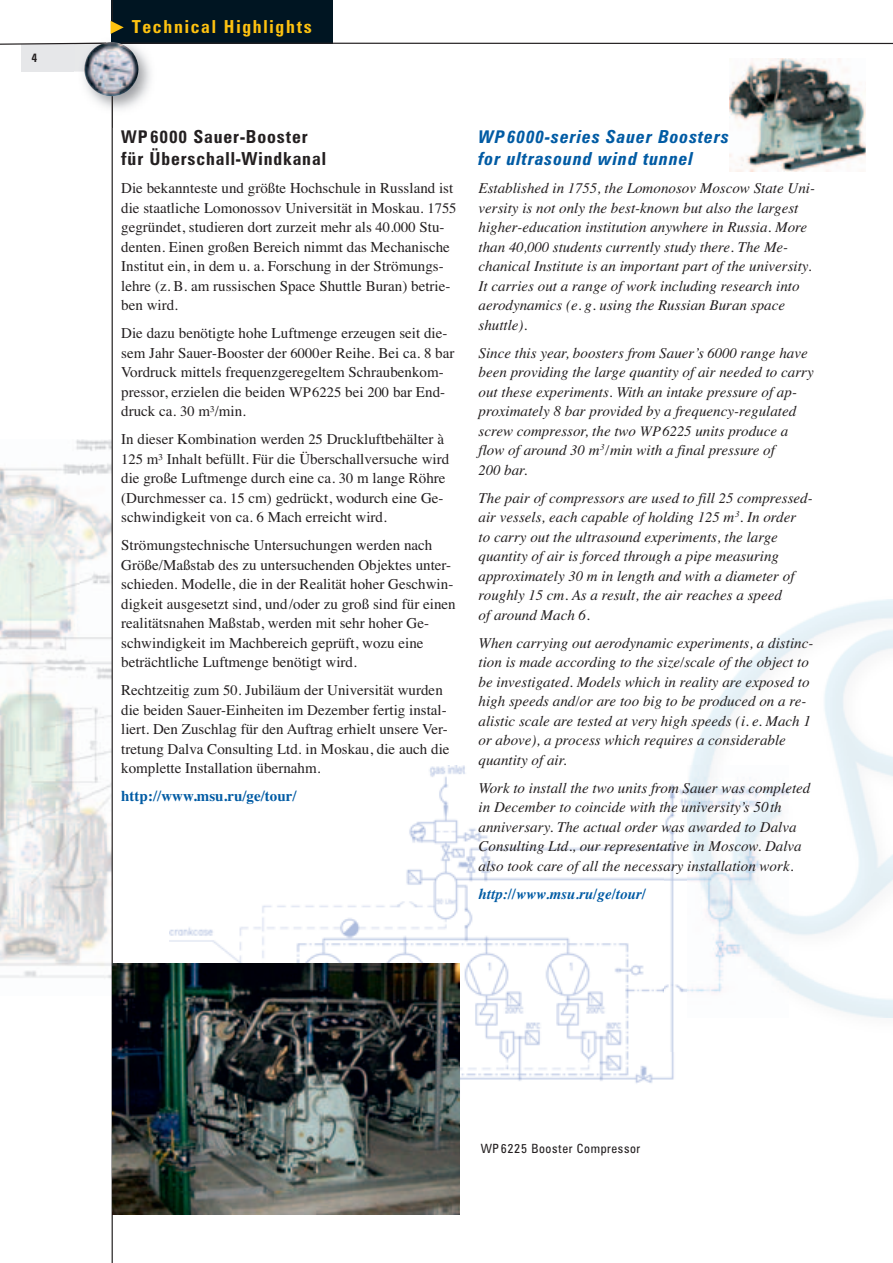
<style>
.page{position:relative;width:893px;height:1263px;background:#fff}
.page>*{position:absolute;margin:0;border:0;box-sizing:border-box;transform-origin:0 0}
.t1{font:italic 700 condensed 18px/22.5px "Zurich BT";letter-spacing:.05em;color:#015ba4}
.t2{font:700 condensed 18px/22.5px "Zurich BT";letter-spacing:.05em;color:#231f20}
.t3{font:700 condensed 18px "Zurich BT";letter-spacing:.1em;color:#fec210}
.t4{font:italic 15px/19.5px "Times";color:#231f20}
.t5{font:15px/19.5px "Times";color:#231f20}
.t6{font:italic 700 15px "Times";color:#015ba4}
.t7{font:700 15px "Times";color:#015ba4}
.t8{font:condensed 12.75px "Zurich BT";letter-spacing:.05em;color:#231f20}
.t9{font:700 condensed 12px "Zurich BT";color:#231f20}
.s1{font-size:17.55px}
.s2{font-size:14.55px}
</style>
<div class="page">
<img style="left:170px;top:766px;width:504px;height:333px">
<img style="left:729px;top:72px;width:137px;height:99px">
<img style="left:0;top:440px;width:111px;height:539px">
<img style="left:664px;top:766px;width:24px;height:286px">
<img style="left:688px;top:600px;width:205px;height:417px">
<div style="left:111px;top:0;width:221px;height:44px;background:#001522"></div>
<hr style="left:112px;top:0;width:1px;height:1263px;background:#231f20">
<img style="left:93px;top:98px;width:20px;height:30px">
<img style="left:84px;top:72px;width:56px;height:26px">
<svg style="left:0;top:21px;width:893px;height:51px"></svg>
<img style="left:112px;top:964px;width:347px;height:250px">
<p class="t9" style="left:32px;top:53px;width:7px">4</p>
<p class="t3" style="left:132px;top:20px;width:182px">Technical Highlights</p>
<p class="t2" style="left:121px;top:127px;width:206px"><span class="s1">WP6000</span> Sauer-Booster für Überschall-Windkanal</p>
<p class="t5" style="left:121px;top:180px;width:337px">Die bekannteste und größte Hochschule in Russland ist die staatliche Lomonossov Universität in Moskau. <span class="s2">1755 </span>gegründet, studieren dort zurzeit mehr als <span class="s2">40.000</span> Stu&shy;denten. Einen großen Bereich nimmt das Mechanische Institut ein, in dem u. a. Forschung in der Strömungs&shy;lehre (z. B. am russischen Space Shuttle Buran) betrie&shy;ben wird.</p>
<p class="t5" style="left:121px;top:325px;width:335px">Die dazu benötigte hohe Luftmenge erzeugen seit die&shy;sem Jahr Sauer-Booster der <span class="s2">6000</span>er Reihe. Bei ca. 8 bar Vordruck mittels frequenzgeregeltem Schraubenkom&shy;pressor, erzielen die beiden <span class="s2">WP6225</span> bei <span class="s2">200</span> bar End&shy;druck ca. <span class="s2">30</span> m³/min.</p>
<p class="t5" style="left:121px;top:431px;width:329px">In dieser Kombination werden <span class="s2">25</span> Druckluftbehälter à <span class="s2">125</span> m³ Inhalt befüllt. Für die Überschallversuche wird die große Luftmenge durch eine ca. <span class="s2">30</span> m lange Röhre (Durchmesser ca. <span class="s2">15</span> cm) gedrückt, wodurch eine Ge&shy;schwindigkeit von ca. 6 Mach erreicht wird.</p>
<p class="t5" style="left:121px;top:537px;width:336px">Strömungstechnische Untersuchungen werden nach Größe/Maßstab des zu untersuchenden Objektes unter&shy;schieden. Modelle, die in der Realität hoher Geschwin&shy;digkeit ausgesetzt sind, und/oder zu groß sind für einen realitätsnahen Maßstab, werden mit sehr hoher Ge&shy;schwindigkeit im Machbereich geprüft, wozu eine beträchtliche Luftmenge benötigt wird.</p>
<p class="t5" style="left:121px;top:682px;width:330px">Rechtzeitig zum <span class="s2">50</span>. Jubiläum der Universität wurden die beiden Sauer-Einheiten im Dezember fertig instal&shy;liert. Den Zuschlag für den Auftrag erhielt unsere Ver&shy;tretung Dalva Consulting Ltd. in Moskau, die auch die komplette Installation übernahm.</p>
<p class="t7" style="left:121px;top:791px;width:177px">http://www.msu.ru/ge/tour/</p>
<p class="t1" style="left:478px;top:127px;width:252px"><span class="s1">WP6000</span>-series Sauer Boosters for ultrasound wind tunnel</p>
<p class="t4" style="left:478px;top:180px;width:338px">Established in <span class="s2">1755</span>, the Lomonosov Moscow State Uni&shy;versity is not only the best-known but also the largest higher-education institution anywhere in Russia. More than <span class="s2">40,000</span> students currently study there. The Me&shy;chanical Institute is an important part of the university.<br>It carries out a range of work including research into aerodynamics (e. g. using the Russian Buran space shuttle).</p>
<p class="t4" style="left:478px;top:344px;width:337px">Since this year, boosters from Sauer’s <span class="s2">6000</span> range have been providing the large quantity of air needed to carry out these experiments. With an intake pressure of ap&shy;proximately 8 bar provided by a frequency-regulated screw compressor, the two <span class="s2">WP6225</span> units produce a flow of around <span class="s2">30</span> m<sup>3</sup>/min with a final pressure of<br><span class="s2">200</span> bar.</p>
<p class="t4" style="left:478px;top:489px;width:336px">The pair of compressors are used to fill <span class="s2">25</span> compressed&shy;air vessels, each capable of holding <span class="s2">125</span> m<sup>3</sup>. In order<br>to carry out the ultrasound experiments, the large quantity of air is forced through a pipe measuring approximately <span class="s2">30</span> m in length and with a diameter of roughly <span class="s2">15</span> cm. As a result, the air reaches a speed<br>of around Mach 6.</p>
<p class="t4" style="left:478px;top:634px;width:336px">When carrying out aerodynamic experiments, a distinc&shy;tion is made according to the size/scale of the object to be investigated. Models which in reality are exposed to high speeds and/or are too big to be produced on a re&shy;alistic scale are tested at very high speeds (i. e. Mach 1 or above), a process which requires a considerable quantity of air.</p>
<p class="t4" style="left:478px;top:779px;width:333px">Work to install the two units from Sauer was completed in December to coincide with the university’s 50th anniversary. The actual order was awarded to Dalva Consulting Ltd., our representative in Moscow. Dalva also took care of all the necessary installation work.</p>
<p class="t6" style="left:478px;top:888px;width:169px">http://www.msu.ru/ge/tour/</p>
<p class="t8" style="left:481px;top:1144px;width:161px">WP6225 Booster Compressor</p>
</div>
